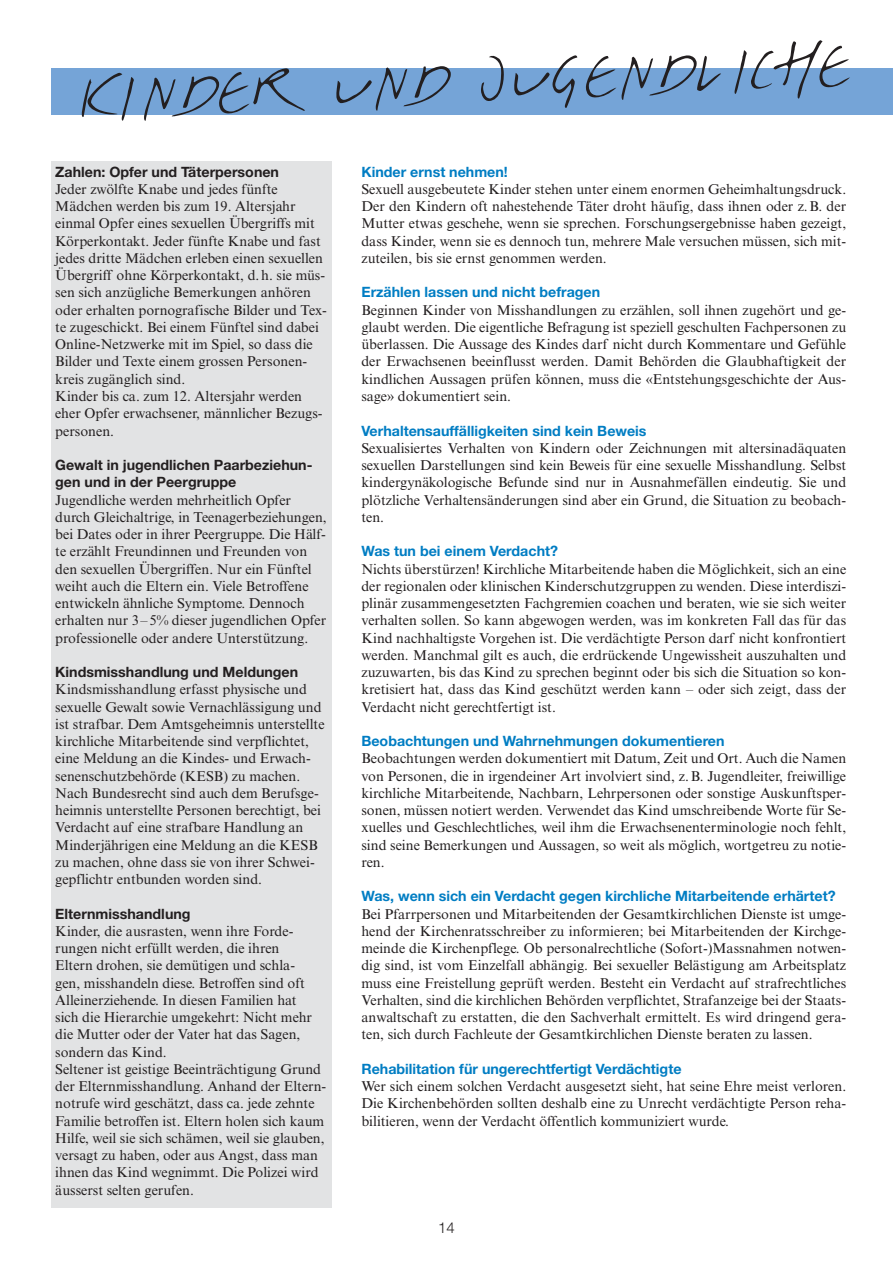
<style>
.page{position:relative;width:893px;height:1263px;background:#fff}
.page>*{position:absolute;margin:0;border:0;box-sizing:border-box;transform-origin:0 0}
.t1{font:58.5px "Linotype Belle";color:#231f20}
.t2{font:300 15px "Helvetica Neue LT Pro";color:#231f20}
.t3{font:14.25px/17.2px "Times NRMT Pro";color:#231f20;text-align:justify}
.t4{font:700 14.25px "Helvetica Neue LT Pro";color:#007dc3}
.t5{font:700 14.25px/17.2px "Helvetica Neue LT Pro";color:#231f20}
</style>
<div class="page">
<div style="left:51px;top:68px;width:842px;height:47px;background:#75a4d7"></div>
<div style="left:51px;top:162px;width:281px;height:1046px;background:#e2e3e4"></div>
<h1 class="t1" style="left:76px;top:76px;width:777px;rotate:-3deg">Kinder und Jugendliche</h1>
<p class="t5" style="left:55px;top:165px;width:225px">Zahlen: Opfer und Täterpersonen</p>
<p class="t3" style="left:55px;top:182px;width:273px;text-align:left">Jeder zwölfte Knabe und jedes fünfte Mädchen werden bis zum 19. Altersjahr einmal Opfer eines sexuellen Übergriffs mit Körperkontakt. Jeder fünfte Knabe und fast jedes dritte Mädchen erleben einen sexuellen Übergriff ohne Körperkontakt, d. h. sie müs&shy;sen sich anzügliche Bemerkungen anhören oder erhalten pornografische Bilder und Tex&shy;te zugeschickt. Bei einem Fünftel sind dabei Online-Netzwerke mit im Spiel, so dass die Bilder und Texte einem grossen Personen&shy;kreis zugänglich sind.<br>Kinder bis ca. zum 12. Altersjahr werden eher Opfer erwachsener, männlicher Bezugs&shy;personen.</p>
<p class="t5" style="left:55px;top:458px;width:259px">Gewalt in jugendlichen Paarbeziehun&shy;gen und in der Peergruppe</p>
<p class="t3" style="left:55px;top:492px;width:273px;text-align:left">Jugendliche werden mehrheitlich Opfer durch Gleichaltrige, in Teenagerbeziehungen, bei Dates oder in ihrer Peergruppe. Die Hälf&shy;te erzählt Freundinnen und Freunden von den sexuellen Übergriffen. Nur ein Fünftel weiht auch die Eltern ein. Viele Betroffene entwickeln ähnliche Symptome. Dennoch erhalten nur 3 – 5% dieser jugendlichen Opfer professionelle oder andere Unterstützung.</p>
<p class="t5" style="left:55px;top:665px;width:244px">Kindsmisshandlung und Meldungen</p>
<p class="t3" style="left:55px;top:682px;width:271px;text-align:left">Kindsmisshandlung erfasst physische und sexuelle Gewalt sowie Vernachlässigung und ist strafbar. Dem Amtsgeheimnis unterstellte kirchliche Mitarbeitende sind verpflichtet, eine Meldung an die Kindes- und Erwach&shy;senenschutzbehörde (KESB) zu machen.<br>Nach Bundesrecht sind auch dem Berufsge&shy;heimnis unterstellte Personen berechtigt, bei Verdacht auf eine strafbare Handlung an Minderjährigen eine Meldung an die KESB zu machen, ohne dass sie von ihrer Schwei&shy;gepflichtr entbunden worden sind.</p>
<p class="t5" style="left:55px;top:906px;width:137px">Elternmisshandlung</p>
<p class="t3" style="left:55px;top:924px;width:273px;text-align:left">Kinder, die ausrasten, wenn ihre Forde&shy;rungen nicht erfüllt werden, die ihren<br>Eltern drohen, sie demütigen und schla-<br>gen, misshandeln diese. Betroffen sind oft Alleinerziehende. In diesen Familien hat<br>sich die Hierarchie umgekehrt: Nicht mehr die Mutter oder der Vater hat das Sagen, sondern das Kind.<br>Seltener ist geistige Beeinträchtigung Grund der Elternmisshandlung. Anhand der Eltern&shy;notrufe wird geschätzt, dass ca. jede zehnte Familie betroffen ist. Eltern holen sich kaum Hilfe, weil sie sich schämen, weil sie glauben, versagt zu haben, oder aus Angst, dass man ihnen das Kind wegnimmt. Die Polizei wird äusserst selten gerufen.</p>
<p class="t4" style="left:361px;top:167px;width:148px">Kinder ernst nehmen!</p>
<p class="t3" style="left:361px;top:182px;width:486px">Sexuell ausgebeutete Kinder stehen unter einem enormen Geheimhaltungsdruck.<br>Der den Kindern oft nahestehende Täter droht häufig, dass ihnen oder z. B. der Mutter etwas geschehe, wenn sie sprechen. Forschungsergebnisse haben gezeigt, dass Kinder, wenn sie es dennoch tun, mehrere Male versuchen müssen, sich mit&shy;zuteilen, bis sie ernst genommen werden.</p>
<p class="t4" style="left:361px;top:287px;width:240px">Erzählen lassen und nicht befragen</p>
<p class="t3" style="left:361px;top:303px;width:486px">Beginnen Kinder von Misshandlungen zu erzählen, soll ihnen zugehört und ge&shy;glaubt werden. Die eigentliche Befragung ist speziell geschulten Fachpersonen zu überlassen. Die Aussage des Kindes darf nicht durch Kommentare und Gefühle der Erwachsenen beeinflusst werden. Damit Behörden die Glaubhaftigkeit der kindlichen Aussagen prüfen können, muss die «Entstehungsgeschichte der Aus&shy;sage» dokumentiert sein.</p>
<p class="t4" style="left:361px;top:425px;width:287px">Verhaltensauffälligkeiten sind kein Beweis</p>
<p class="t3" style="left:361px;top:441px;width:486px">Sexualisiertes Verhalten von Kindern oder Zeichnungen mit altersinadäquaten sexuellen Darstellungen sind kein Beweis für eine sexuelle Misshandlung. Selbst kindergynäkologische Befunde sind nur in Ausnahmefällen eindeutig. Sie und plötzliche Verhaltensänderungen sind aber ein Grund, die Situation zu beobach&shy;ten.</p>
<p class="t4" style="left:361px;top:546px;width:198px">Was tun bei einem Verdacht?</p>
<p class="t3" style="left:361px;top:561px;width:486px">Nichts überstürzen! Kirchliche Mitarbeitende haben die Möglichkeit, sich an eine der regionalen oder klinischen Kinderschutzgruppen zu wenden. Diese interdiszi&shy;plinär zusammengesetzten Fachgremien coachen und beraten, wie sie sich weiter verhalten sollen. So kann abgewogen werden, was im konkreten Fall das für das Kind nachhaltigste Vorgehen ist. Die verdächtigte Person darf nicht konfrontiert werden. Manchmal gilt es auch, die erdrückende Ungewissheit auszuhalten und zuzuwarten, bis das Kind zu sprechen beginnt oder bis sich die Situation so kon&shy;kretisiert hat, dass das Kind geschützt werden kann – oder sich zeigt, dass der Verdacht nicht gerechtfertigt ist.</p>
<p class="t4" style="left:361px;top:736px;width:365px">Beobachtungen und Wahrnehmungen dokumentieren</p>
<p class="t3" style="left:361px;top:751px;width:486px">Beobachtungen werden dokumentiert mit Datum, Zeit und Ort. Auch die Namen von Personen, die in irgendeiner Art involviert sind, z. B. Jugendleiter, freiwillige kirchliche Mitarbeitende, Nachbarn, Lehrpersonen oder sonstige Auskunftsper&shy;sonen, müssen notiert werden. Verwendet das Kind umschreibende Worte für Se&shy;xuelles und Geschlechtliches, weil ihm die Erwachsenenterminologie noch fehlt, sind seine Bemerkungen und Aussagen, so weit als möglich, wortgetreu zu notie&shy;ren.</p>
<p class="t4" style="left:361px;top:891px;width:476px">Was, wenn sich ein Verdacht gegen kirchliche Mitarbeitende erhärtet?</p>
<p class="t3" style="left:361px;top:906px;width:486px">Bei Pfarrpersonen und Mitarbeitenden der Gesamtkirchlichen Dienste ist umge&shy;hend der Kirchenratsschreiber zu informieren; bei Mitarbeitenden der Kirchge&shy;meinde die Kirchenpflege. Ob personalrechtliche (Sofort-)Massnahmen notwen&shy;dig sind, ist vom Einzelfall abhängig. Bei sexueller Belästigung am Arbeitsplatz muss eine Freistellung geprüft werden. Besteht ein Verdacht auf strafrechtliches Verhalten, sind die kirchlichen Behörden verpflichtet, Strafanzeige bei der Staats&shy;anwaltschaft zu erstatten, die den Sachverhalt ermittelt. Es wird dringend gera&shy;ten, sich durch Fachleute der Gesamtkirchlichen Dienste beraten zu lassen.</p>
<p class="t4" style="left:361px;top:1064px;width:322px">Rehabilitation für ungerechtfertigt Verdächtigte</p>
<p class="t3" style="left:361px;top:1079px;width:486px">Wer sich einem solchen Verdacht ausgesetzt sieht, hat seine Ehre meist verloren.<br>Die Kirchenbehörden sollten deshalb eine zu Unrecht verdächtigte Person reha&shy;bilitieren, wenn der Verdacht öffentlich kommuniziert wurde.</p>
<p class="t2" style="left:438px;top:1222px;width:18px">14</p>
</div>
